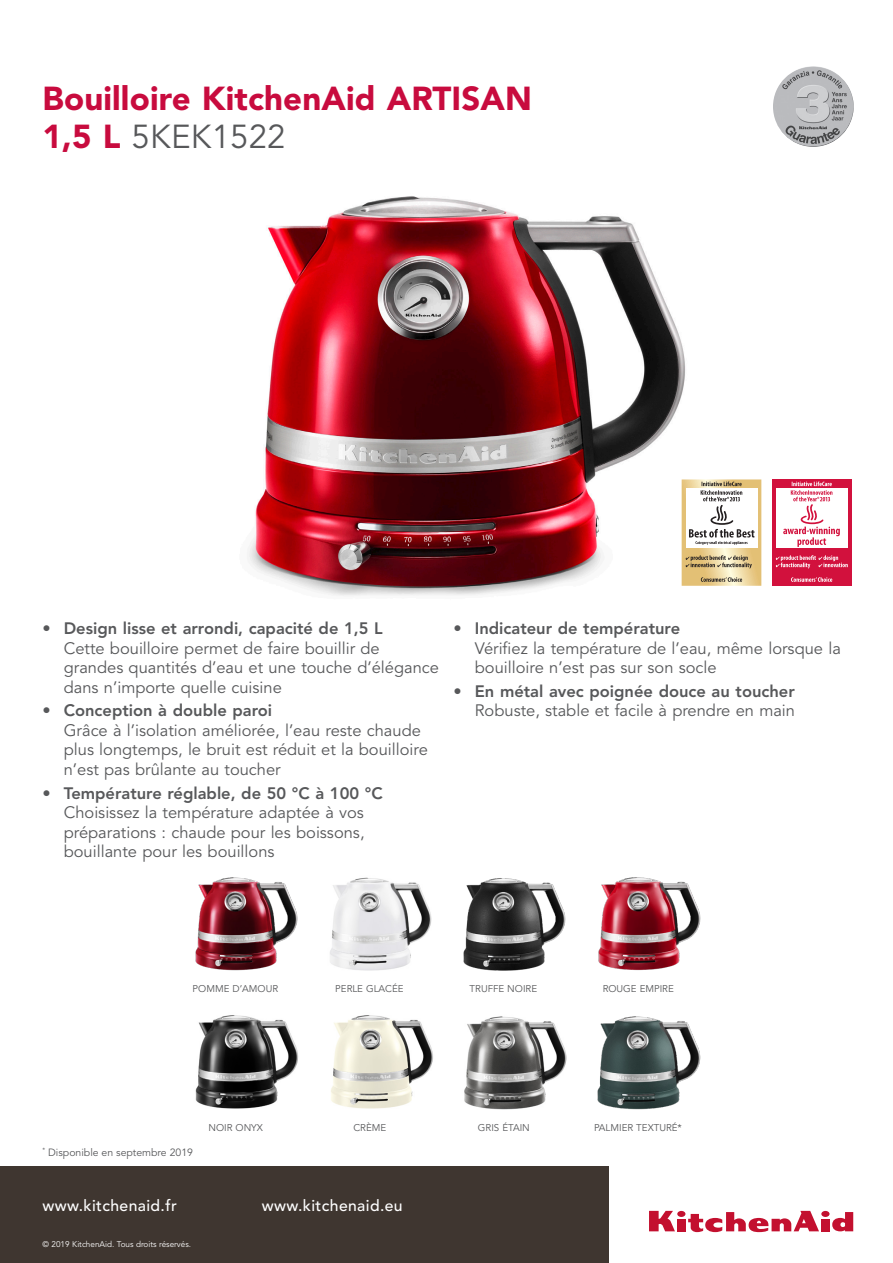
<style>
.page{position:relative;width:893px;height:1263px;background:#fff}
.page>*{position:absolute;margin:0;border:0;box-sizing:border-box;transform-origin:0 0}
.Titre_Produit_22{font:900 33px/37.5px "Avenir LT Std";letter-spacing:.005em;color:#c80b3e}
.TexteBenefit{font:16.5px/19.5px "Avenir LT Std";color:#57585a}
.Texte_Feature{font:800 16.5px "Avenir LT Std";color:#57585a}
.WWW{font:500 15.75px "Avenir LT Std";letter-spacing:.025em;color:#fff}
.Acces_2{font:10.5px "Avenir LT Std";color:#57585a}
.t1{font:9.75px "Avenir LT Std";color:#57585a}
.t2{font:8.25px "Avenir LT Std";color:#fff}
.s1{font-weight:400;color:#57585a}
</style>
<div class="page">
<div style="left:0;top:1166px;width:609px;height:97px;background:#3f3630"></div>
<div style="left:677px;top:1219px;width:8px;height:12px;background:#c3102f"></div>
<div style="left:677px;top:1211px;width:8px;height:6px;background:#c3102f;border-radius:50%"></div>
<div style="left:821px;top:1219px;width:8px;height:12px;background:#c3102f"></div>
<div style="left:821px;top:1211px;width:8px;height:6px;background:#c3102f;border-radius:50%"></div>
<svg style="left:649px;top:1211px;width:26px;height:20px"></svg>
<svg style="left:688px;top:1211px;width:131px;height:21px"></svg>
<svg style="left:832px;top:1212px;width:21px;height:19px"></svg>
<img style="left:247px;top:196px;width:439px;height:400px">
<img style="left:773px;top:66px;width:81px;height:81px;border-radius:40px">
<img style="left:331px;top:1015px;width:102px;height:94px">
<img style="left:464px;top:1016px;width:103px;height:94px">
<img style="left:598px;top:877px;width:103px;height:94px">
<img style="left:195px;top:1015px;width:103px;height:94px">
<img style="left:463px;top:878px;width:103px;height:93px">
<img style="left:597px;top:1016px;width:104px;height:94px">
<img style="left:195px;top:877px;width:103px;height:94px">
<img style="left:330px;top:877px;width:102px;height:94px">
<svg style="left:682px;top:479px;width:79px;height:107px"></svg>
<div style="left:772px;top:479px;width:79px;height:107px;background:#d2113d"></div>
<div style="left:776px;top:488px;width:71px;height:60px;background:#fff"></div>
<svg style="left:791px;top:577px;width:41px;height:5px"></svg>
<svg style="left:776px;top:555px;width:72px;height:13px"></svg>
<svg style="left:783px;top:481px;width:57px;height:66px"></svg>
<p class="Titre_Produit_22" style="left:43px;top:80px;width:491px">Bouilloire KitchenAid ARTISAN<br>1,5 L <span class="s1">5KEK1522</span></p>
<p class="Texte_Feature" style="left:43px;top:619px;width:342px">• Design lisse et arrondi, capacité de 1,5 L</p>
<p class="TexteBenefit" style="left:64px;top:639px;width:377px">Cette bouilloire permet de faire bouillir de grandes quantités d’eau et une touche d’élégance dans n’importe quelle cuisine</p>
<p class="Texte_Feature" style="left:43px;top:701px;width:231px">• Conception à double paroi</p>
<p class="TexteBenefit" style="left:64px;top:721px;width:366px">Grâce à l’isolation améliorée, l’eau reste chaude plus longtemps, le bruit est réduit et la bouilloire n’est pas brûlante au toucher</p>
<p class="Texte_Feature" style="left:43px;top:783px;width:342px">• Température réglable, de 50 °C à 100 °C</p>
<p class="TexteBenefit" style="left:64px;top:803px;width:302px;text-align:justify">Choisissez la température adaptée à vos préparations : chaude pour les boissons, bouillante pour les bouillons</p>
<p class="Texte_Feature" style="left:454px;top:619px;width:228px">• Indicateur de température</p>
<p class="TexteBenefit" style="left:475px;top:639px;width:368px">Vérifiez la température de l’eau, même lorsque la bouilloire n’est pas sur son socle</p>
<p class="Texte_Feature" style="left:454px;top:681px;width:343px">• En métal avec poignée douce au toucher</p>
<p class="TexteBenefit" style="left:475px;top:701px;width:322px">Robuste, stable et facile à prendre en main</p>
<p class="t1" style="left:193px;top:983px;width:87px">POMME D’AMOUR</p>
<p class="t1" style="left:335px;top:983px;width:70px">PERLE GLACÉE</p>
<p class="t1" style="left:470px;top:983px;width:69px">TRUFFE NOIRE</p>
<p class="t1" style="left:603px;top:983px;width:73px">ROUGE EMPIRE</p>
<p class="Acces_2" style="left:43px;top:1146px;width:152px"><sup>*</sup> Disponible en septembre 2019</p>
<p class="t1" style="left:209px;top:1122px;width:56px">NOIR ONYX</p>
<p class="t1" style="left:353px;top:1122px;width:34px">CRÈME</p>
<p class="t1" style="left:478px;top:1122px;width:53px">GRIS ÉTAIN</p>
<p class="WWW" style="left:43px;top:1196px;width:136px">www.kitchenaid.fr</p>
<p class="WWW" style="left:262px;top:1196px;width:142px">www.kitchenaid.eu</p>
<p class="t2" style="left:43px;top:1239px;width:150px">© 2019 KitchenAid. Tous droits réservés.</p>
<p class="t1" style="left:594px;top:1122px;width:89px">PALMIER TEXTURÉ*</p>
</div>
